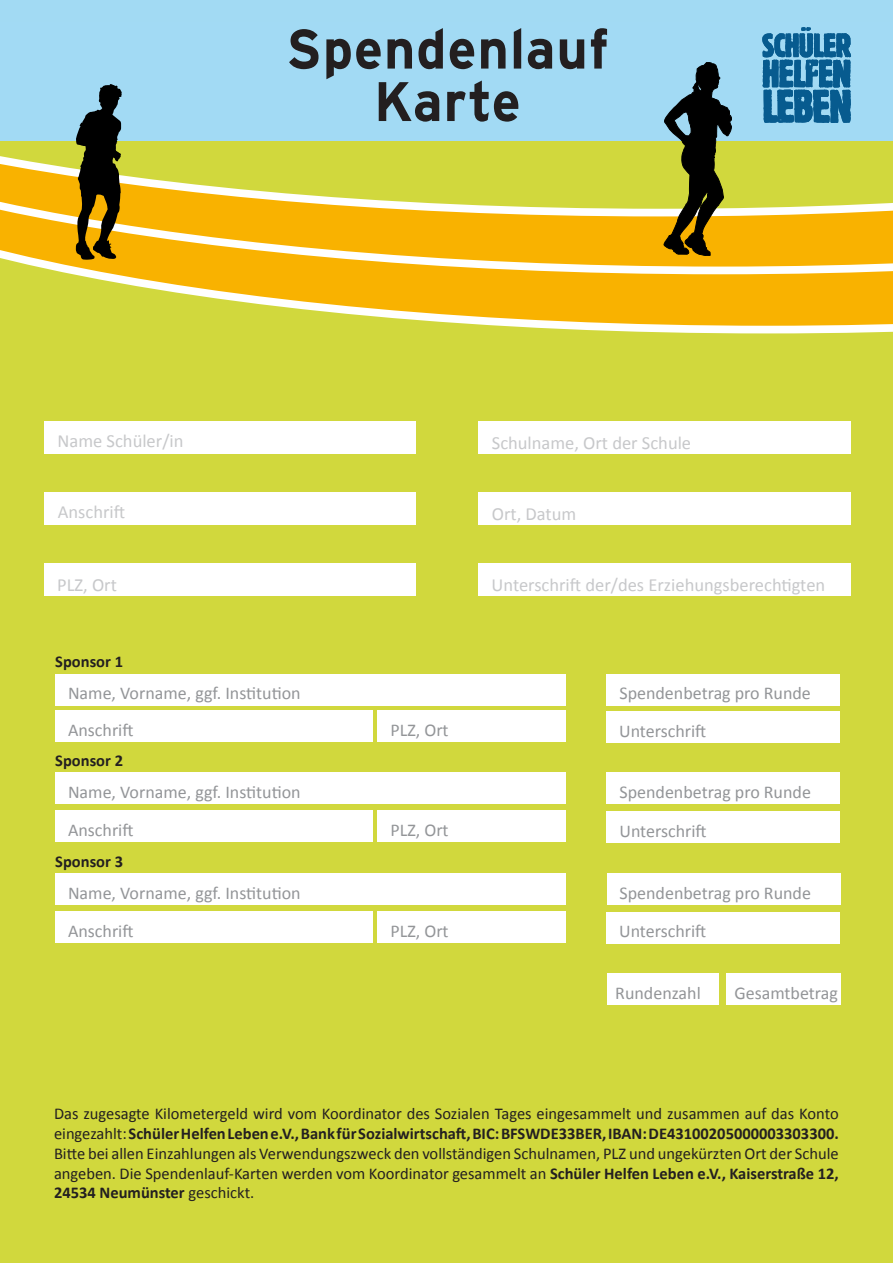
<style>
.page{position:relative;width:893px;height:1263px;background:#fff}
.page>*{position:absolute;margin:0;border:0;box-sizing:border-box;transform-origin:0 0}
.t1{font:18.45px "Calibri";color:#c7c8ca}
.t2{font:18px/38px "Calibri";color:#939598}
.t3{font:16.5px/19.8px "Calibri";color:#231f20;text-align:justify}
.t4{font:700 16.5px "Calibri";color:#231f20}
.s1{font-weight:400}
.s2{font-weight:700}
</style>
<div class="page">
<div style="left:1px;top:601px;width:892px;height:540px;background:#d1d83d"></div>
<div style="left:607px;top:973px;width:112px;height:32px;background:#fff"></div>
<div style="left:55px;top:674px;width:511px;height:31px;background:#fff"></div>
<div style="left:55px;top:710px;width:317px;height:32px;background:#fff"></div>
<div style="left:606px;top:711px;width:234px;height:31px;background:#fff"></div>
<div style="left:607px;top:674px;width:233px;height:31px;background:#fff"></div>
<div style="left:726px;top:973px;width:115px;height:32px;background:#fff"></div>
<div style="left:55px;top:772px;width:511px;height:32px;background:#fff"></div>
<div style="left:55px;top:810px;width:317px;height:32px;background:#fff"></div>
<div style="left:607px;top:811px;width:233px;height:31px;background:#fff"></div>
<div style="left:607px;top:772px;width:233px;height:32px;background:#fff"></div>
<div style="left:55px;top:873px;width:511px;height:31px;background:#fff"></div>
<div style="left:55px;top:911px;width:317px;height:31px;background:#fff"></div>
<div style="left:606px;top:912px;width:234px;height:31px;background:#fff"></div>
<div style="left:607px;top:873px;width:233px;height:31px;background:#fff"></div>
<div style="left:378px;top:911px;width:188px;height:32px;background:#fff"></div>
<div style="left:378px;top:811px;width:188px;height:31px;background:#fff"></div>
<div style="left:378px;top:711px;width:188px;height:31px;background:#fff"></div>
<div style="left:0;top:4px;width:893px;height:647px;background:#d1d83d"></div>
<div style="left:479px;top:421px;width:372px;height:32px;background:#fff"></div>
<div style="left:45px;top:492px;width:371px;height:33px;background:#fff"></div>
<div style="left:44px;top:421px;width:372px;height:32px;background:#fff"></div>
<div style="left:44px;top:563px;width:371px;height:33px;background:#fff"></div>
<svg style="left:72px;top:274px;width:821px;height:59px"></svg>
<svg style="left:0;top:216px;width:893px;height:58px;background:#f9bd25"></svg>
<svg style="left:0;top:156px;width:893px;height:60px"></svg>
<div style="left:0;top:4px;width:893px;height:137px;background:#a2daf4"></div>
<svg style="left:664px;top:62px;width:68px;height:194px"></svg>
<svg style="left:76px;top:84px;width:46px;height:176px"></svg>
<div style="left:479px;top:492px;width:372px;height:33px;background:#fff"></div>
<div style="left:478px;top:563px;width:373px;height:33px;background:#fff"></div>
<svg style="left:289px;top:28px;width:318px;height:94px"></svg>
<svg style="left:762px;top:27px;width:89px;height:96px"></svg>
<div style="left:0;top:0;width:893px;height:21px;background:#a2daf3"></div>
<div style="left:0;top:1014px;width:893px;height:249px;background:#d1d83d"></div>
<p class="t1" style="left:58px;top:429px;width:127px">Name Schüler/in</p>
<p class="t1" style="left:58px;top:500px;width:69px">Anschrift</p>
<p class="t1" style="left:57px;top:573px;width:61px">PLZ, Ort</p>
<p class="t4" style="left:55px;top:651px;width:69px">Sponsor 1</p>
<p class="t2" style="left:68px;top:675px;width:234px;line-height:36.5px">Name, Vorname, ggf. Institution<br>Anschrift</p>
<p class="t4" style="left:55px;top:750px;width:69px">Sponsor 2</p>
<p class="t2" style="left:68px;top:773px;width:234px">Name, Vorname, ggf. Institution<br>Anschrift</p>
<p class="t4" style="left:55px;top:851px;width:69px">Sponsor 3</p>
<p class="t2" style="left:68px;top:874px;width:234px">Name, Vorname, ggf. Institution<br>Anschrift</p>
<p class="t1" style="left:492px;top:431px;width:201px">Schulname, Ort der Schule</p>
<p class="t1" style="left:492px;top:502px;width:86px">Ort, Datum</p>
<p class="t1" style="left:492px;top:573px;width:335px">Unterschrift der/des Erziehungsberechtigten</p>
<p class="t2" style="left:619px;top:674px;width:193px">Spendenbetrag pro Runde</p>
<p class="t2" style="left:391px;top:711px;width:60px">PLZ, Ort</p>
<p class="t2" style="left:619px;top:712px;width:89px">Unterschrift</p>
<p class="t2" style="left:619px;top:773px;width:193px">Spendenbetrag pro Runde</p>
<p class="t2" style="left:391px;top:811px;width:60px">PLZ, Ort</p>
<p class="t2" style="left:619px;top:812px;width:89px">Unterschrift</p>
<p class="t2" style="left:619px;top:874px;width:193px">Spendenbetrag pro Runde</p>
<p class="t2" style="left:391px;top:912px;width:60px">PLZ, Ort</p>
<p class="t2" style="left:619px;top:912px;width:89px">Unterschrift</p>
<p class="t2" style="left:615px;top:974px;width:87px">Rundenzahl</p>
<p class="t2" style="left:734px;top:974px;width:105px">Gesamtbetrag</p>
<p class="t4" style="left:55px;top:1099px;width:202px">24534 Neumünster <span class="s1">geschickt.</span></p>
<p class="t3" style="left:54px;top:1104px;width:786px">Das zugesagte Kilometergeld wird vom Koordinator des Sozialen Tages eingesammelt und zusammen auf das Konto eingezahlt: <span class="s2">Schüler Helfen Leben e.V., Bank für Sozialwirtschaft, BIC: BFSWDE33BER, IBAN: DE43100205000003303300.<br></span>Bitte bei allen Einzahlungen als Verwendungszweck den vollständigen Schulnamen, PLZ und ungekürzten Ort der Schule angeben. Die Spendenlauf-Karten werden vom Koordinator gesammelt an <span class="s2">Schüler Helfen Leben e.V., Kaiserstraße 12, 24534 Neumünster</span> geschickt.</p>
</div>
